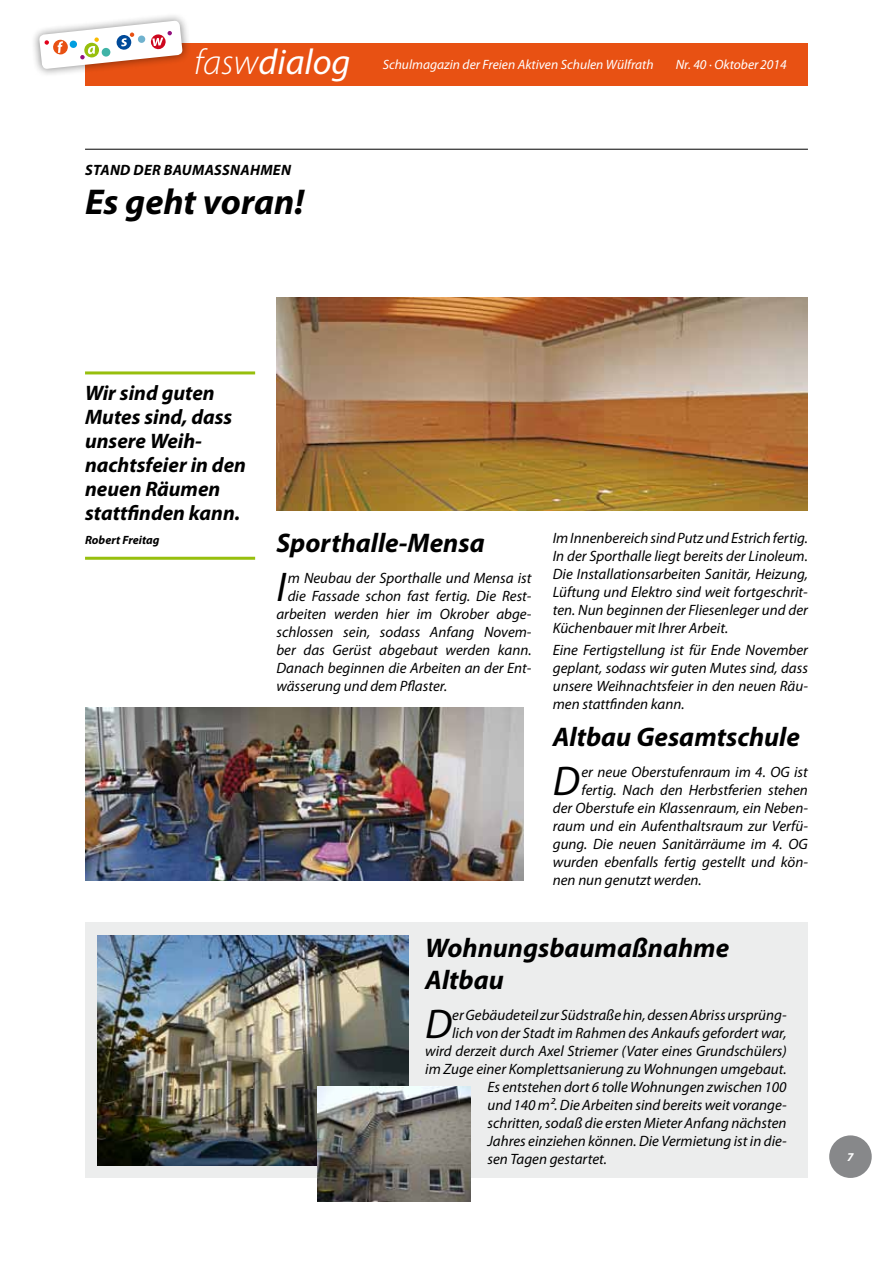
<style>
.page{position:relative;width:893px;height:1263px;background:#fff}
.page>*{position:absolute;margin:0;border:0;box-sizing:border-box;transform-origin:0 0}
.t1{font:italic 41.7px "Myriad Pro";color:#000}
.t2{font:italic 700 36px "Myriad Pro";color:#000}
.t3{font:italic 36px "Myriad Pro";color:#fff}
.t4{font:italic 700 27px/32.4px "Myriad Pro";color:#000}
.t5{font:italic 700 21px/24px "Myriad Pro";color:#000}
.t6{font:italic 15px/18px "Myriad Pro";color:#000;text-align:justify}
.t7{font:italic 700 15px "Myriad Pro";letter-spacing:.02em;color:#000}
.t8{font:italic 13.5px "Myriad Pro";color:#fff}
.t9{font:italic 700 12px "Myriad Pro";color:#000}
.t10{font:italic 700 12px "Myriad Pro";color:#fff}
.s1{font-weight:300}
</style>
<div class="page">
<div style="left:85px;top:43px;width:723px;height:42px;background:#e85113"></div>
<div style="left:829px;top:1135px;width:43px;height:43px;background:#87888a;border-radius:50%"></div>
<div style="left:30px;top:11px;width:161px;height:66px;background:#000;opacity:.5"></div>
<svg style="left:39px;top:20px;width:144px;height:49px"></svg>
<img style="left:276px;top:298px;width:532px;height:212px">
<img style="left:85px;top:708px;width:438px;height:173px">
<hr style="left:85px;top:149px;width:723px;height:1px;background:#000">
<hr style="left:85px;top:371px;width:170px;height:3px;background:#97bf0d">
<hr style="left:85px;top:557px;width:170px;height:3px;background:#97bf0d">
<div style="left:85px;top:923px;width:723px;height:255px;background:#eceded"></div>
<img style="left:98px;top:935px;width:310px;height:230px">
<img style="left:317px;top:1086px;width:153px;height:115px">
<h2 class="t3" style="left:194px;top:39px;width:158px"><span class="s1">fasw</span>dialog</h2>
<p class="t8" style="left:383px;top:56px;width:272px">Schulmagazin der Freien Aktiven Schulen Wülfrath</p>
<p class="t8" style="left:676px;top:56px;width:112px">Nr. 40 · Oktober 2014</p>
<p class="t7" style="left:85px;top:160px;width:18px">Stand</p>
<p class="t7" style="left:134px;top:160px;width:10px">der</p>
<p class="t7" style="left:164px;top:160px;width:78px">Bauma SSnahmen</p>
<h2 class="t2" style="left:85px;top:179px;width:221px">Es geht voran!</h2>
<h3 class="t5" style="left:85px;top:380px;width:162px">Wir sind guten<br>Mutes sind, dass unsere Weih&shy;nachtsfeier in den neuen Räumen stattfinden kann.</h3>
<p class="t9" style="left:85px;top:532px;width:76px">Robert Freitag</p>
<h3 class="t4" style="left:276px;top:526px;width:210px">Sporthalle-Mensa</h3>
<h1 class="t1" style="left:276px;top:561px;width:11px">I</h1>
<p class="t6" style="left:288px;top:568px;width:245px">m Neubau der Sporthalle und Mensa ist</p>
<p class="t6" style="left:288px;top:586px;width:244px">die Fassade schon fast fertig. Die Rest-</p>
<p class="t6" style="left:276px;top:604px;width:257px">arbeiten werden hier im Okrober abge-</p>
<p class="t6" style="left:276px;top:622px;width:257px">schlossen sein, sodass Anfang Novem-</p>
<p class="t6" style="left:276px;top:640px;width:257px">ber das Gerüst abgebaut werden kann.</p>
<p class="t6" style="left:276px;top:658px;width:257px">Danach beginnen die Arbeiten an der Ent-</p>
<p class="t6" style="left:276px;top:676px;width:172px">wässerung und dem Pflaster.</p>
<p class="t6" style="left:553px;top:528px;width:257px">Im Innenbereich sind Putz und Estrich fertig.<br>In der Sporthalle liegt bereits der Linoleum.<br>Die Installationsarbeiten Sanitär, Heizung, Lüftung und Elektro sind weit fortgeschrit&shy;ten. Nun beginnen der Fliesenleger und der Küchenbauer mit Ihrer Arbeit.</p>
<p class="t6" style="left:553px;top:641px;width:257px">Eine Fertigstellung ist für Ende November geplant, sodass wir guten Mutes sind, dass unsere Weihnachtsfeier in den neuen Räu&shy;men stattfinden kann.</p>
<h3 class="t4" style="left:553px;top:720px;width:249px">Altbau Gesamtschule</h3>
<h1 class="t1" style="left:553px;top:755px;width:28px">D</h1>
<p class="t6" style="left:581px;top:762px;width:228px">er neue Oberstufenraum im 4. OG ist</p>
<p class="t6" style="left:581px;top:780px;width:228px">fertig. Nach den Herbstferien stehen</p>
<p class="t6" style="left:553px;top:798px;width:257px">der Oberstufe ein Klassenraum, ein Neben-</p>
<p class="t6" style="left:553px;top:816px;width:257px">raum und ein Aufenthaltsraum zur Verfü-</p>
<p class="t6" style="left:553px;top:834px;width:257px">gung. Die neuen Sanitärräume im 4. OG</p>
<p class="t6" style="left:553px;top:852px;width:257px">wurden ebenfalls fertig gestellt und kön-</p>
<p class="t6" style="left:553px;top:870px;width:150px">nen nun genutzt werden.</p>
<h3 class="t4" style="left:425px;top:931px;width:306px">Wohnungsbaumaßnahme<br>Altbau</h3>
<h1 class="t1" style="left:425px;top:998px;width:28px">D</h1>
<p class="t6" style="left:452px;top:1006px;width:336px">er Gebäudeteil zur Südstraße hin, dessen Abriss ursprüng-</p>
<p class="t6" style="left:452px;top:1024px;width:336px">lich von der Stadt im Rahmen des Ankaufs gefordert war,</p>
<p class="t6" style="left:425px;top:1042px;width:363px">wird derzeit durch Axel Striemer (Vater eines Grundschülers)</p>
<p class="t6" style="left:425px;top:1060px;width:363px">im Zuge einer Komplettsanierung zu Wohnungen umgebaut.</p>
<p class="t6" style="left:487px;top:1078px;width:301px">Es entstehen dort 6 tolle Wohnungen zwischen 100</p>
<p class="t6" style="left:487px;top:1096px;width:301px">und 140 m². Die Arbeiten sind bereits weit vorange-</p>
<p class="t6" style="left:487px;top:1114px;width:301px">schritten, sodaß die ersten Mieter Anfang nächsten</p>
<p class="t6" style="left:487px;top:1132px;width:301px">Jahres einziehen können. Die Vermietung ist in die-</p>
<p class="t6" style="left:487px;top:1150px;width:121px">sen Tagen gestartet.</p>
<p class="t10" style="left:847px;top:1149px;width:8px">7</p>
</div>
